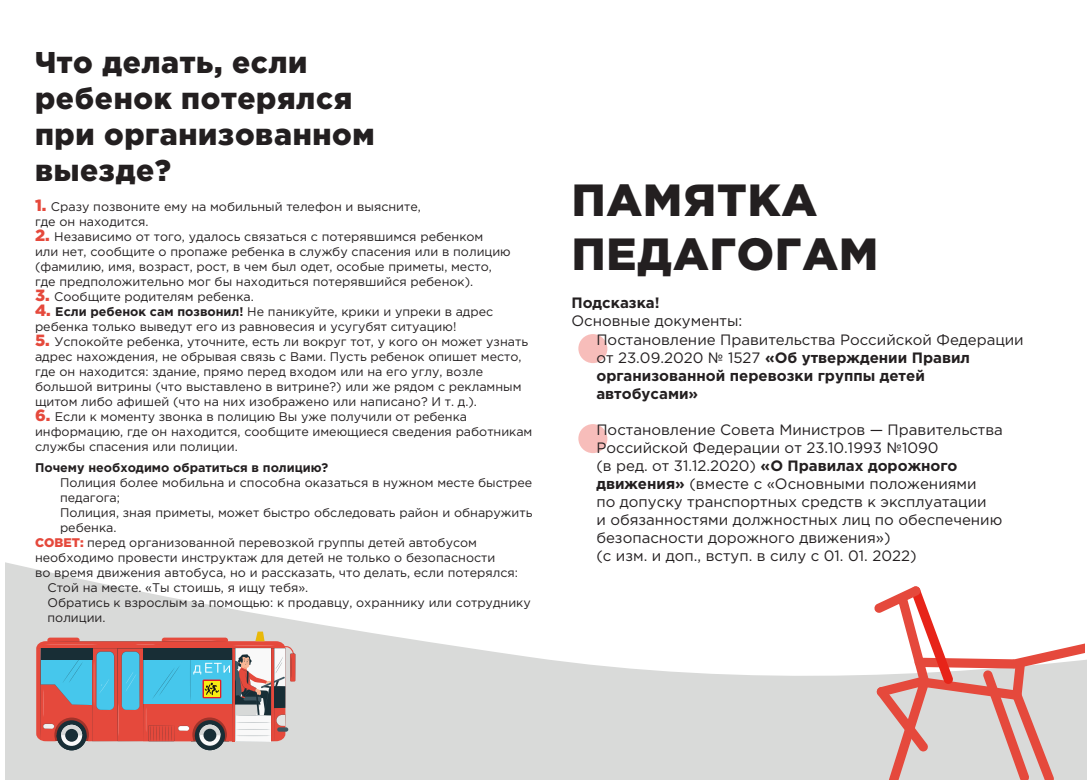
<style>
.page{position:relative;width:1088px;height:780px;background:#fff}
.page>*{position:absolute;margin:0;border:0;box-sizing:border-box;transform-origin:0 0}
.t1{font:900 85.88px/90px "Gotham Pro";color:#e72419}
.t2{font:900 45px/54px "Gotham Pro";letter-spacing:.02em;color:#231f20}
.t3{font:900 30px/36px "Gotham Pro";letter-spacing:.02em;color:#231f20}
.t4{font:15px/18px "Gotham Pro";color:#231f20}
.t5{font:700 15px "Gotham Pro";color:#231f20}
.t6{font:12.5px/15px "Gotham Pro";color:#231f20}
.t7{font:700 12.5px "Gotham Pro";color:#231f20}
.s1{font-weight:900;font-size:16.25px;color:#e5493c}
.s2{font-weight:700}
.s3{font-weight:900;color:#e5493c}
</style>
<div class="page">
<svg style="left:5px;top:562px;width:1081px;height:218px;fill:#d9dad9"></svg>
<svg style="left:874px;top:585px;width:210px;height:194px"></svg>
<svg style="left:36px;top:631px;width:260px;height:119px;background:#a38e91"></svg>
<h3 class="t3" style="left:35px;top:44px;width:341px">Что делать, если ребенок потерялся при организованном выезде?</h3>
<p class="t6" style="left:35px;top:199px;width:387px"><span class="s1">1.</span> Сразу позвоните ему на мобильный телефон и выясните, где он находится.</p>
<p class="t6" style="left:35px;top:229px;width:477px"><span class="s1">2.</span> Независимо от того, удалось связаться с потерявшимся ребенком<br>или нет, сообщите о пропаже ребенка в службу спасения или в полицию (фамилию, имя, возраст, рост, в чем был одет, особые приметы, место, где предположительно мог бы находиться потерявшийся ребенок).</p>
<p class="t6" style="left:35px;top:289px;width:220px"><span class="s1">3.</span> Сообщите родителям ребенка.</p>
<p class="t6" style="left:35px;top:304px;width:460px"><span class="s1">4.</span> <span class="s2">Если ребенок сам позвонил!</span> Не паникуйте, крики и упреки в адрес ребенка только выведут его из равновесия и усугубят ситуацию!</p>
<p class="t6" style="left:35px;top:334px;width:494px"><span class="s1">5.</span> Успокойте ребенка, уточните, есть ли вокруг тот, у кого он может узнать адрес нахождения, не обрывая связь с Вами. Пусть ребенок опишет место, где он находится: здание, прямо перед входом или на его углу, возле большой витрины (что выставлено в витрине?) или же рядом с рекламным щитом либо афишей (что на них изображено или написано? И т. д.).</p>
<p class="t6" style="left:35px;top:409px;width:499px"><span class="s1">6.</span> Если к моменту звонка в полицию Вы уже получили от ребенка информацию, где он находится, сообщите имеющиеся сведения работникам службы спасения или полиции.</p>
<p class="t7" style="left:35px;top:460px;width:295px">Почему необходимо обратиться в полицию?</p>
<p class="t6" style="left:60px;top:474px;width:474px">Полиция более мобильна и способна оказаться в нужном месте быстрее</p>
<p class="t6" style="left:60px;top:489px;width:61px">педагога;</p>
<p class="t6" style="left:60px;top:504px;width:474px">Полиция, зная приметы, может быстро обследовать район и обнаружить</p>
<p class="t6" style="left:60px;top:519px;width:58px">ребенка.</p>
<p class="t6" style="left:35px;top:534px;width:443px"><span class="s3">СОВЕТ:</span> перед организованной перевозкой группы детей автобусом</p>
<p class="t6" style="left:35px;top:549px;width:462px">необходимо провести инструктаж для детей не только о безопасности</p>
<p class="t6" style="left:35px;top:564px;width:484px">во время движения автобуса, но и рассказать, что делать, если потерялся:</p>
<p class="t6" style="left:48px;top:579px;width:262px">Стой на месте. «Ты стоишь, я ищу тебя».</p>
<p class="t6" style="left:48px;top:594px;width:485px">Обратись к взрослым за помощью: к продавцу, охраннику или сотруднику</p>
<p class="t6" style="left:48px;top:609px;width:60px">полиции.</p>
<h2 class="t2" style="left:572px;top:172px;width:308px">ПАМЯТКА<br>ПЕДАГОГАМ</h2>
<p class="t5" style="left:571px;top:294px;width:90px">Подсказка!</p>
<p class="t4" style="left:596px;top:312px;width:429px;text-indent:-25px">Основные документы:<br>Постановление Правительства Российской Федерации от 23.09.2020 № 1527 <span class="s2">«Об утверждении Правил организованной перевозки группы детей автобусами»</span></p>
<p class="t4" style="left:596px;top:420px;width:408px">Постановление Совета Министров — Правительства Российской Федерации от 23.10.1993 №1090<br>(в ред. от 31.12.2020) <span class="s2">«О Правилах дорожного движения»</span> (вместе с «Основными положениями<br>по допуску транспортных средств к эксплуатации<br>и обязанностями должностных лиц по обеспечению безопасности дорожного движения»)<br>(с изм. и доп., вступ. в силу с 01. 01. 2022)</p>
<h1 class="t1" style="left:571px;top:301px;width:44px">• •</h1>
</div>
